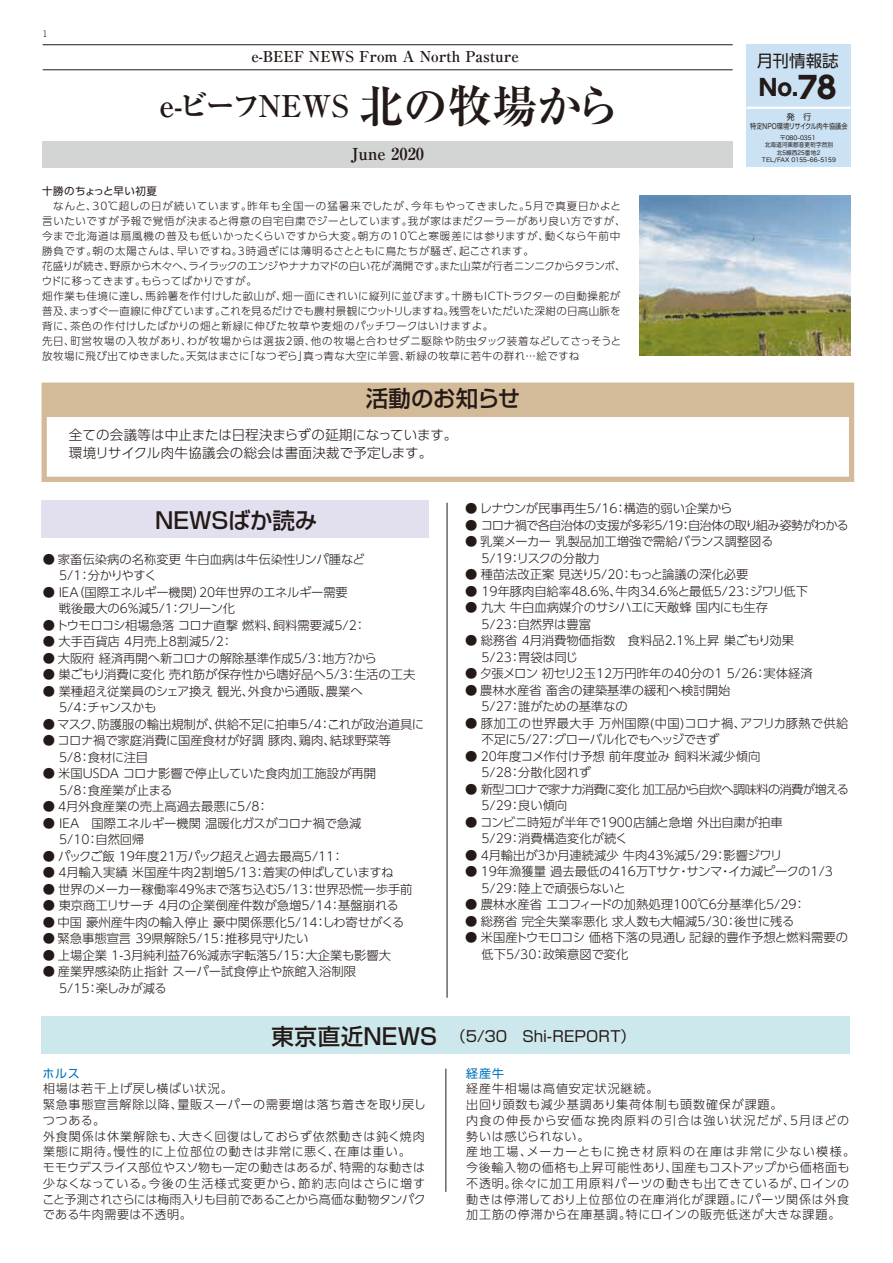
<style>
.page{position:relative;width:893px;height:1263px;background:#fff}
.page>*{position:absolute;margin:0;border:0;box-sizing:border-box;transform-origin:0 0}
.t1{font:700 30px "Ryumin Pro";letter-spacing:-.05em;color:#231916}
.t2{font:500 22.5px "Shin Go Pro";letter-spacing:-.005em;color:#231916}
.t3{font:700 22.5px "UD Shin Go Pro";color:#231916}
.t4{font:700 16.5px "Ryumin Pro";color:#231916}
.t5{font:16.5px "UD Shin Go Pro";letter-spacing:.005em;color:#231916}
.t6{font:700 15px "Ryumin Pro";color:#231916}
.t7{font:15px "Shin Go Pro";letter-spacing:.01em;color:#231916}
.t8{font:300 13.5px/18px "UD Shin Go Pro";letter-spacing:.005em;color:#231916}
.t9{font:300 12.3px/16.5px "UD Shin Go Pro";color:#231916}
.t10{font:300 12.3px/16.5px "UD Shin Go Pro";letter-spacing:-.055em;color:#231916}
.t11{font:300 12.3px/16.5px "UD Shin Go Pro";letter-spacing:-.02em;color:#231916}
.t12{font:300 12.3px "UD Shin Go Pro";letter-spacing:-.045em;color:#231916}
.t13{font:300 12px/15.8px "UD Shin Go Pro";letter-spacing:.055em;color:#231916}
.t14{font:12px "UD Shin Go Pro";letter-spacing:.065em;color:#0072bd}
.t15{font:300 10.5px/15px "UD Shin Go Pro";letter-spacing:.04em;color:#231916}
.t16{font:10.5px "UD Shin Go Pro";letter-spacing:.05em;color:#231916}
.t17{font:300 9px "Ryumin Pro";color:#231916}
.t18{font:8.4px "Hira Maru Pro W4";color:#231916}
.t19{font:7.5px "Hira Maru Pro W4";color:#231916;scale:.83 1}
.t20{font:6px/7.5px "Hira Maru Pro W4";color:#231916;text-align:center}
.s1{font-size:45px}
.s2{font-size:30px}
.s3{font-weight:500;font-size:22.5px}
</style>
<div class="page">
<div style="left:746px;top:45px;width:105px;height:122px;background:#cae2f4"></div>
<hr style="left:746px;top:107px;width:105px;height:2px;background:#fff">
<hr style="left:43px;top:70px;width:690px;height:1px;background:#231916">
<div style="left:42px;top:141px;width:691px;height:26px;background:#d3d4d4"></div>
<hr style="left:43px;top:44px;width:690px;height:1px;background:#231916">
<img style="left:639px;top:195px;width:211px;height:160px">
<div style="left:42px;top:1016px;width:808px;height:38px;background:#cce8ed"></div>
<hr style="left:446px;top:1068px;width:1px;height:124px;background:#231916">
<hr style="left:447px;top:503px;width:1px;height:495px;background:#231916">
<div style="left:42px;top:501px;width:387px;height:37px;background:#e2dfef"></div>
<svg style="left:42px;top:383px;width:812px;height:99px"></svg>
<p class="t17" style="left:43px;top:26px;width:6px">1</p>
<p class="t6" style="left:251px;top:44px;width:269px">e-BEEF NEWS From A North Pasture</p>
<h1 class="t1" style="left:160px;top:82px;width:462px">e-ビーフNEWS <span class="s1">北の牧場から</span></h1>
<h3 class="t4" style="left:351px;top:141px;width:75px">June 2020</h3>
<p class="t16" style="left:42px;top:183px;width:116px">十勝のちょっと早い初夏</p>
<p class="t15" style="left:42px;top:198px;width:585px;text-indent:12px">なんと、30℃超しの日が続いています。昨年も全国一の猛暑来でしたが、今年もやってきました。5月で真夏日かよと言いたいですが予報で覚悟が決まると得意の自宅自粛でジーとしています。我が家はまだクーラーがあり良い方ですが、今まで北海道は扇風機の普及も低いかったくらいですから大変。朝方の10℃と寒暖差には参りますが、動くなら午前中勝負です。朝の太陽さんは、早いですね。3時過ぎには薄明るさとともに鳥たちが騒ぎ、起こされます。<br>花盛りが続き、野原から木々へ、ライラックのエンジやナナカマドの白い花が満開です。また山菜が行者ニンニクからタランボ、ウドに移ってきます。もらってばかりですが。<br>畑作業も佳境に達し、馬鈴薯を作付けした畝山が、畑一面にきれいに縦列に並びます。十勝もICTトラクターの自動操舵が普及、まっすぐ一直線に伸びています。これを見るだけでも農村景観にウットリしますね。残雪をいただいた深紺の日高山脈を背に、茶色の作付けしたばかりの畑と新緑に伸びた牧草や麦畑のパッチワークはいけますよ。<br>先日、町営牧場の入牧があり、わが牧場からは選抜2頭、他の牧場と合わせダニ駆除や防虫タック装着などしてさっそうと放牧場に飛び出てゆきました。天気はまさに「なつぞら」真っ青な大空に羊雲、新緑の牧草に若牛の群れ…絵ですね</p>
<h2 class="t2" style="left:366px;top:380px;width:156px">活動のお知らせ</h2>
<p class="t8" style="left:69px;top:426px;width:390px">全ての会議等は中止または日程決まらずの延期になっています。環境リサイクル肉牛協議会の総会は書面決裁で予定します。</p>
<h3 class="t5" style="left:757px;top:47px;width:84px">月刊情報誌</h3>
<h2 class="t3" style="left:759px;top:69px;width:80px">No.<span class="s2">78</span></h2>
<p class="t18" style="left:786px;top:109px;width:27px">発　行</p>
<p class="t19" style="left:750px;top:120px;width:119px">特定NPO環境リサイクル肉牛協議会</p>
<p class="t20" style="left:762px;top:133px;width:76px">〒080-0351<br>北海道河東郡音更町字然別北5線西25番地２<br>TEL/FAX 0155-66-5159</p>
<h2 class="t2" style="left:155px;top:502px;width:164px">NEWSばか読み</h2>
<p class="t9" style="left:43px;top:550px;width:324px">● 家畜伝染病の名称変更 牛白血病は牛伝染性リンパ腫など　 5/1：分かりやすく</p>
<p class="t9" style="left:43px;top:583px;width:307px">● IEA（国際エネルギー機関）20年世界のエネルギー需要　 戦後最大の6％減5/1：クリーン化</p>
<p class="t9" style="left:43px;top:616px;width:325px">●トウモロコシ相場急落 コロナ直撃 燃料、飼料需要減5/2：</p>
<p class="t9" style="left:43px;top:633px;width:192px">● 大手百貨店 4月売上8割減5/2：</p>
<p class="t9" style="left:43px;top:649px;width:335px">● 大阪府 経済再開へ新コロナの解除基準作成5/3：地方？から</p>
<p class="t9" style="left:43px;top:666px;width:374px">● 巣ごもり消費に変化 売れ筋が保存性から嗜好品へ5/3：生活の工夫</p>
<p class="t11" style="left:43px;top:682px;width:321px">● 業種超え従業員のシェア換え 観光、外食から通販、農業へ　 5/4：チャンスかも</p>
<p class="t9" style="left:43px;top:715px;width:383px">●マスク、防護服の輸出規制が、供給不足に拍車5/4：これが政治道具に</p>
<p class="t9" style="left:43px;top:732px;width:350px">● コロナ禍で家庭消費に国産食材が好調 豚肉、鶏肉、結球野菜等　 5/8：食材に注目</p>
<p class="t9" style="left:43px;top:765px;width:335px">● 米国USDA コロナ影響で停止していた食肉加工施設が再開　 5/8：食産業が止まる</p>
<p class="t9" style="left:43px;top:798px;width:228px">● 4月外食産業の売上高過去最悪に5/8：</p>
<p class="t9" style="left:43px;top:814px;width:320px">● IEA　国際エネルギー機関 温暖化ガスがコロナ禍で急減　 5/10：自然回帰</p>
<p class="t9" style="left:43px;top:847px;width:302px">● パックご飯 19年度21万パック超えと過去最高5/11：</p>
<p class="t9" style="left:43px;top:864px;width:352px">● 4月輸入実績 米国産牛肉2割増5/13：着実の伸ばしていますね</p>
<p class="t9" style="left:43px;top:880px;width:371px">● 世界のメーカー稼働率49%まで落ち込む5/13：世界恐慌一歩手前</p>
<p class="t9" style="left:43px;top:897px;width:357px">● 東京商工リサーチ 4月の企業倒産件数が急増5/14：基盤崩れる</p>
<p class="t9" style="left:43px;top:913px;width:363px">● 中国 豪州産牛肉の輸入停止 豪中関係悪化5/14：しわ寄せがくる</p>
<p class="t9" style="left:43px;top:930px;width:267px">● 緊急事態宣言 39県解除5/15：推移見守りたい</p>
<p class="t9" style="left:43px;top:946px;width:350px">● 上場企業 1-3月純利益76％減赤字転落5/15：大企業も影響大</p>
<p class="t9" style="left:43px;top:963px;width:315px">● 産業界感染防止指針 スーパー試食停止や旅館入浴制限　 5/15：楽しみが減る</p>
<p class="t9" style="left:465px;top:500px;width:269px">● レナウンが民事再生5/16：構造的弱い企業から</p>
<p class="t12" style="left:465px;top:515px;width:385px">● コロナ禍で各自治体の支援が多彩5/19：自治体の取り組み姿勢がわかる</p>
<p class="t9" style="left:465px;top:533px;width:310px">● 乳業メーカー 乳製品加工増強で需給バランス調整図る　 5/19：リスクの分散力</p>
<p class="t9" style="left:465px;top:566px;width:285px">● 種苗法改正案 見送り5/20：もっと論議の深化必要</p>
<p class="t9" style="left:465px;top:582px;width:345px">● 19年豚肉自給率48.6％、牛肉34.6%と最低5/23：ジワリ低下</p>
<p class="t9" style="left:465px;top:599px;width:305px">● 九大 牛白血病媒介のサシハエに天敵蜂 国内にも生存　 5/23：自然界は豊富</p>
<p class="t9" style="left:465px;top:632px;width:331px">● 総務省 4月消費物価指数　食料品2.1%上昇 巣ごもり効果　 5/23：胃袋は同じ</p>
<p class="t9" style="left:465px;top:665px;width:349px">● 夕張メロン 初セリ2玉12万円昨年の40分の1 5/26：実体経済</p>
<p class="t9" style="left:465px;top:681px;width:267px">● 農林水産省 畜舎の建築基準の緩和へ検討開始　 5/27：誰がための基準なの</p>
<p class="t9" style="left:465px;top:714px;width:385px">● 豚加工の世界最大手 万州国際(中国)コロナ禍、アフリカ豚熱で供給　 不足に5/27：グローバル化でもヘッジできず</p>
<p class="t9" style="left:465px;top:747px;width:297px">● 20年度コメ作付け予想 前年度並み 飼料米減少傾向　 5/28：分散化図れず</p>
<p class="t10" style="left:465px;top:780px;width:385px">● 新型コロナで家ナカ消費に変化 加工品から自炊へ調味料の消費が増える　 5/29：良い傾向</p>
<p class="t9" style="left:465px;top:813px;width:319px">● コンビニ時短が半年で1900店舗と急増 外出自粛が拍車　 5/29：消費構造変化が続く</p>
<p class="t9" style="left:465px;top:846px;width:319px">● 4月輸出が3か月連続減少 牛肉43%減5/29：影響ジワリ</p>
<p class="t9" style="left:465px;top:863px;width:369px">● 19年漁獲量 過去最低の416万Tサケ・サンマ・イカ減ピークの1/3　 5/29：陸上で頑張らないと</p>
<p class="t9" style="left:465px;top:896px;width:342px">● 農林水産省 エコフィードの加熱処理100℃6分基準化5/29：</p>
<p class="t9" style="left:465px;top:912px;width:331px">● 総務省 完全失業率悪化 求人数も大幅減5/30：後世に残る</p>
<p class="t9" style="left:465px;top:929px;width:385px">● 米国産トウモロコシ 価格下落の見通し 記録的豊作予想と燃料需要の　 低下5/30：政策意図で変化</p>
<p class="t7" style="left:271px;top:1024px;width:366px"><span class="s3">東京直近NEWS</span> （5/30　Shi-REPORT）</p>
<p class="t14" style="left:43px;top:1063px;width:39px">ホルス</p>
<p class="t13" style="left:42px;top:1080px;width:385px">相場は若干上げ戻し横ばい状況。<br>緊急事態宣言解除以降、量販スーパーの需要増は落ち着きを取り戻しつつある。<br>外食関係は休業解除も、大きく回復はしておらず依然動きは鈍く焼肉業態に期待。慢性的に上位部位の動きは非常に悪く、在庫は重い。<br>モモウデスライス部位やスソ物も一定の動きはあるが、特需的な動きは少なくなっている。今後の生活様式変更から、節約志向はさらに増すこと予測されさらには梅雨入りも目前であることから高価な動物タンパクである牛肉需要は不透明。</p>
<p class="t14" style="left:466px;top:1063px;width:39px">経産牛</p>
<p class="t13" style="left:466px;top:1080px;width:390px">経産牛相場は高値安定状況継続。<br>出回り頭数も減少基調あり集荷体制も頭数確保が課題。<br>内食の伸長から安価な挽肉原料の引合は強い状況だが、５月ほどの勢いは感じられない。<br>産地工場、メーカーともに挽き材原料の在庫は非常に少ない模様。今後輸入物の価格も上昇可能性あり、国産もコストアップから価格面も不透明。徐々に加工用原料パーツの動きも出てきているが、ロインの動きは停滞しており上位部位の在庫消化が課題。にパーツ関係は外食加工筋の停滞から在庫基調。特にロインの販売低迷が大きな課題。</p>
</div>
